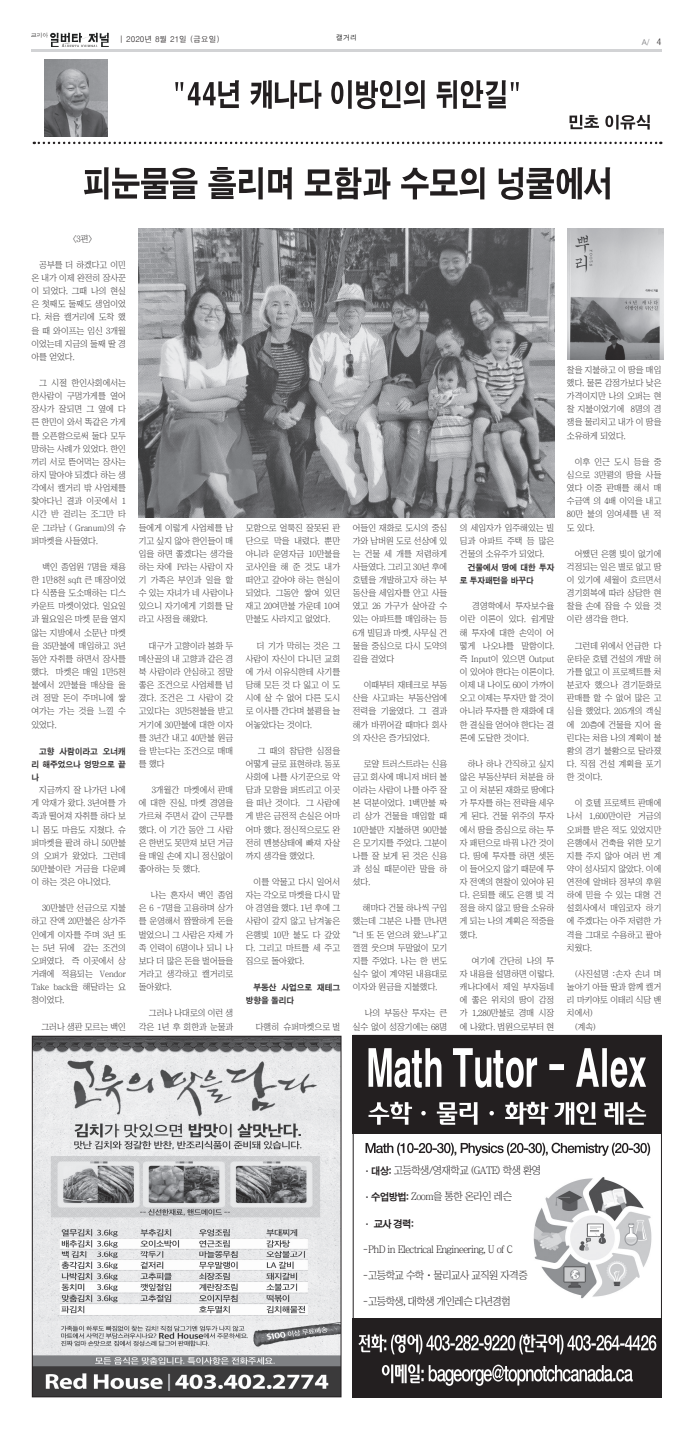
<style>
.page{position:relative;width:693px;height:1434px;background:#fff}
.page>*{position:absolute;margin:0;border:0;box-sizing:border-box;transform-origin:0 0}
.t1{font:10.5px "Chosunilbo NM";letter-spacing:-.05em;color:#231f20}
.t2{font:10.5px "Sand Kg";color:#231f20}
.t3{font:8.75px/13.1px "Chosunilbo NM";letter-spacing:-.005em;color:#312f30;text-align:justify}
.t4{font:8.75px/13.1px "Sand Kg";letter-spacing:-.005em;color:#312f30}
.t5{font:7.88px "H2 gtr M";color:#231f20}
.t6{font:7.88px "H2 gtr M";color:#6c6d70}
.t7{font:7px "H2 gtr M";color:#000}
.s1{font-size:8.75px;color:#231f20}
.s2{font-family:"Sand Kg"}
</style>
<div class="page">
<hr style="left:32px;top:50px;width:630px;height:2px;background:#d2d3d5">
<img style="left:32px;top:32px;width:76px;height:15px">
<img style="left:533px;top:1177px;width:119px;height:122px">
<img style="left:34px;top:1037px;width:305px;height:358px">
<div style="left:32px;top:1035px;width:309px;height:362px;border:1px solid #231f20"></div>
<div style="left:353px;top:1035px;width:309px;height:99px;background:#231f20"></div>
<div style="left:353px;top:1317px;width:309px;height:79px;background:#231f20"></div>
<div style="left:353px;top:1034px;width:309px;height:362px;border:1px solid #231f20"></div>
<svg style="left:369px;top:1101px;width:277px;height:23px"></svg>
<svg style="left:369px;top:1048px;width:277px;height:39px"></svg>
<svg style="left:358px;top:1334px;width:298px;height:20px"></svg>
<svg style="left:366px;top:1142px;width:284px;height:13px"></svg>
<svg style="left:382px;top:1364px;width:251px;height:21px"></svg>
<svg style="left:34px;top:142px;width:627px;height:2px"></svg>
<svg style="left:570px;top:115px;width:80px;height:15px"></svg>
<img style="left:44px;top:60px;width:64px;height:76px">
<img style="left:567px;top:228px;width:97px;height:132px">
<svg style="left:175px;top:80px;width:344px;height:29px"></svg>
<svg style="left:84px;top:167px;width:526px;height:33px"></svg>
<img style="left:139px;top:228px;width:415px;height:289px">
<p class="t5" style="left:120px;top:35px;width:102px">| 2020년 8월 21일 (금요일)</p>
<p class="t7" style="left:336px;top:34px;width:22px">캘거리</p>
<p class="t6" style="left:642px;top:38px;width:21px">A/ <span class="s1">4</span></p>
<p class="t3" style="left:73px;top:232px;width:22px">&lt;3편&gt;</p>
<p class="t3" style="left:31px;top:258px;width:96px;text-indent:8px">공부를 더 하겠다고 이민 온 내가 이제 완전히 장사꾼 이 되었다. 그때 나의 현실 은 첫째도 둘째도 생업이었 다. 처음 캘거리에 도착 했 을 때 와이프는 임신 3개월 이었는데 지금의 둘째 딸 경 아를 얻었다.</p>
<p class="t3" style="left:31px;top:376px;width:96px;text-indent:8px">그 시절 한인사회에서는 한사람이 구멍가게를 열어 장사가 잘되면 그 옆에 다 른 한민이 와서 똑같은 가게 를 오픈함으로써 둘다 모두 망하는 사례가 있었다. 한인 끼리 서로 뜯어먹는 장사는 하지 말아야 되겠다 하는 생 각에서 캘거리 밖 사업체를 찾아다닌 결과 이곳에서 1 시간 반 걸리는 조그만 타 운 그라남 ( Granum)의 슈 퍼마켓을 사들였다.</p>
<p class="t3" style="left:31px;top:560px;width:96px;text-indent:11px">백인 종업원 7명을 채용 한 1만8천 sqft 큰 매장이었 다 식품을 도소매하는 디스 카운트 마켓이었다. 일요일 과 월요일은 마켓 문을 열지 않는 지방에서 소문난 마켓 을 35만불에 매입하고 3년 동안 자취를 하면서 장사를 했다. 마켓은 매일 1만5천 불에서 2만불을 매상을 올 려 정말 돈이 주머니에 쌓 여가는 가는 것을 느낄 수 있었다.</p>
<p class="t4" style="left:31px;top:744px;width:96px;text-align:justify;text-indent:8px">고향 사람이라고 오너캐 리 해주었으나 엉망으로 끝 나</p>
<p class="t3" style="left:31px;top:783px;width:96px;text-indent:8px">지금까지 잘 나가던 나에 게 악재가 왔다. 3년여를 가 족과 떨어져 자취를 하다 보 니 몸도 마음도 지쳤다. 슈 퍼마켓을 팔려 하니 50만불 의 오퍼가 왔었다. 그런데 50만불이란 거금을 다운페 이 하는 것은 아니었다.</p>
<p class="t3" style="left:31px;top:901px;width:96px;text-indent:11px">30만불만 선금으로 지불 하고 잔액 20만불은 상가주 인에게 이자를 주며 3년 또 는 5년 뒤에 갚는 조건의 오퍼였다. 즉 이곳에서 상 거래에 적용되는 Vendor Take back을 해달라는 요 청이었다.</p>
<p class="t3" style="left:42px;top:1019px;width:86px">그러나 생판 모르는 백인</p>
<p class="t3" style="left:139px;top:520px;width:96px">들에게 이렇게 사업체를 남 기고 싶지 않아 한인들이 매 입을 하면 좋겠다는 생각을 하는 차에 P라는 사람이 자 기 가족은 부인과 일을 할 수 있는 자녀가 네 사람이나 있으니 자기에게 기회를 달 라고 사정을 해왔다.</p>
<p class="t3" style="left:139px;top:639px;width:96px;text-indent:10px">대구가 고향이라 봉화 두 메산골의 내 고향과 같은 경 북 사람이라 안심하고 정말 좋은 조건으로 사업체를 넘 겼다. 조건은 그 사람이 갖 고있다는 3만5천불을 받고 거기에 30만불에 대한 이자 를 3년간 내고 40만불 원금 을 받는다는 조건으로 매매 를 했다</p>
<p class="t3" style="left:139px;top:783px;width:96px;text-indent:13px">3개월간 마켓에서 판매 에 대한 진실, 마켓 경영을 가르쳐 주면서 같이 근무를 했다. 이 기간 동안 그 사람 은 한번도 못만져 보던 거금 을 매일 손에 지니 정신없이 좋아하는 듯 했다.</p>
<p class="t3" style="left:139px;top:888px;width:96px;text-indent:12px">나는 혼자서 백인 종업 은 6 -7명을 고용하며 상가 를 운영해서 짭짤하게 돈을 벌었으니 그 사람은 자체 가 족 인력이 6명이나 되니 나 보다 더 많은 돈을 벌어들을 거라고 생각하고 캘거리로 돌아왔다.</p>
<p class="t3" style="left:139px;top:1006px;width:96px;text-align:right">그러나 나대로의 이런 생 각은 1년 후 회한과 눈물과</p>
<p class="t3" style="left:246px;top:520px;width:96px">모함으로 얼룩진 잘못된 판 단으로 막을 내렸다. 뿐만 아니라 운영자금 10만불을 코사인을 해 준 것도 내가 떠안고 갚아야 하는 현실이 되었다. 그동안 쌓여 있던 재고 20여만불 가운데 10여 만불도 사라지고 없었다.</p>
<p class="t3" style="left:246px;top:639px;width:96px;text-indent:11px">더 기가 막히는 것은 그 사람이 자신이 다니던 교회 에 가서 이유식한테 사기를 당해 모든 것 다 잃고 이 도 시에 살 수 없어 다른 도시 로 이사를 간다며 불평을 늘 어놓았다는 것이다.</p>
<p class="t3" style="left:246px;top:744px;width:96px;text-indent:12px">그 때의 참담한 심정을 어떻게 글로 표현하랴. 동포 사회에 나를 사기꾼으로 악 담과 모함을 퍼뜨리고 이곳 을 떠난 것이다. 그 사람에 게 받은 금전적 손실은 어마 어마 했다. 정신적으로도 완 전히 멘붕상태에 빠져 자살 까지 생각을 했었다.</p>
<p class="t3" style="left:246px;top:875px;width:96px;text-indent:8px">이를 악물고 다시 일어서 자는 각오로 마켓을 다시 맡 아 경영을 했다. 1년 후에 그 사람이 갚지 않고 남겨놓은 은행빚 10만 불도 다 갚았 다. 그리고 마트를 세 주고 집으로 돌아왔다.</p>
<p class="t4" style="left:246px;top:981px;width:96px;text-indent:8px">부동산 사업으로 재테그 방향을 돌리다</p>
<p class="t3" style="left:256px;top:1019px;width:86px">다행히 슈퍼마켓으로 벌</p>
<p class="t3" style="left:353px;top:520px;width:96px">어들인 재화로 도시의 중심 가와 남버원 도로 선상에 있 는 건물 세 개를 저렴하게 사들였다. 그리고 30년 후에 호텔을 개발하고자 하는 부 동산을 세입자를 안고 사들 였고 26 가구가 살아갈 수 있는 아파트를 매입하는 등 6개 빌딩과 마켓, 사무실 건 물을 중심으로 다시 도약의 길을 걸었다</p>
<p class="t3" style="left:353px;top:678px;width:96px;text-indent:11px">이때부터 재테크로 부동 산을 사고파는 부동산업에 전력을 기울였다. 그 결과 해가 바뀌어갈 때마다 회사 의 자산은 증가되었다.</p>
<p class="t3" style="left:353px;top:757px;width:96px;text-indent:11px">로얄 트러스트라는 신용 금고 회사에 매니저 버터 볼 이라는 사람이 나를 아주 잘 본 덕분이었다. 1백만불 짜 리 상가 건물을 매입할 때 10만불만 지불하면 90만불 은 모기지를 주었다. 그분이 나를 잘 보게 된 것은 신용 과 성실 때문이란 말을 하 셨다.</p>
<p class="t3" style="left:353px;top:901px;width:96px;text-indent:10px">해마다 건물 하나씩 구입 했는데 그분은 나를 만나면 “너 또 돈 얻으려 왔느냐”고 껄껄 웃으며 두말없이 모기 지를 주었다. 나는 한 번도 실수 없이 계약된 내용대로 이자와 원금을 지불했다.</p>
<p class="t3" style="left:353px;top:1006px;width:96px;text-align:right">나의 부동산 투자는 큰 실수 없이 성장기에는 68명</p>
<p class="t3" style="left:460px;top:520px;width:96px">의 세입자가 입주해있는 빌 딩과 아파트 주택 등 많은 건물의 소유주가 되었다.</p>
<p class="t4" style="left:460px;top:561px;width:96px;text-indent:8px">건물에서 땅에 대한 투자 로 투자패턴을 바꾸다</p>
<p class="t3" style="left:460px;top:599px;width:96px;text-indent:12px">경영학에서 투자보수율 이란 이론이 있다. 쉽게말 해 투자에 대한 손익이 어 떻게 나오냐를 말함이다. 즉 Input이 있으면 Output 이 있어야 한다는 이론이다. 이제 내 나이도 60이 가까이 오고 이제는 투자만 할 것이 아니라 투자를 한 재화에 대 한 결실을 얻어야 한다는 결 론에 도달한 것이다.</p>
<p class="t3" style="left:460px;top:757px;width:96px;text-indent:8px">하나 하나 간직하고 싶지 않은 부동산부터 처분을 하 고 이 처분된 재화로 땅에다 가 투자를 하는 전략을 세우 게 된다. 건물 위주의 투자 에서 땅을 중심으로 하는 투 자 패턴으로 바꿔 나간 것이 다. 띵에 투자를 하면 셋돈 이 들어오지 않기 때문에 투 자 전액의 현찰이 있어야 된 다. 은퇴를 해도 은행 빚 걱 정을 하지 않고 땅을 소유하 게 되는 나의 계획은 적중을 했다.</p>
<p class="t3" style="left:460px;top:954px;width:96px;text-indent:12px">여기에 간단히 나의 투 자 내용을 설명하면 이렇다. 캐나다에서 제일 부자동네 에 좋은 위치의 땅이 감정 가 1,280만불로 경매 시장 에 나왔다. 법원으로부터 현</p>
<p class="t3" style="left:567px;top:363px;width:96px">찰을 지불하고 이 땅을 매입 했다. 물론 감정가보다 낮은 가격이지만 나의 오퍼는 현 찰 지불이었기에 8명의 경 쟁을 물리치고 내가 이 땅을 소유하게 되었다.</p>
<p class="t3" style="left:567px;top:455px;width:96px;text-indent:8px">이후 인근 도시 등을 중 심으로 3만평의 땅을 사들 였다 이중 판매를 해서 매 수금액 의 4배 이익을 내고 80만 불의 잉여세를 낸 적 도 있다.</p>
<p class="t3" style="left:567px;top:547px;width:96px;text-indent:8px">어쨌던 은행 빚이 없기에 걱정되는 일은 별로 없고 땅 이 있기에 세월이 흐르면서 경기회복에 따라 상당한 현 찰을 손에 잡을 수 있을 것 이란 생각을 한다.</p>
<p class="t3" style="left:567px;top:639px;width:96px;text-indent:8px">그런데 위에서 언급한 다 운타운 호텔 건설의 개발 허 가를 없고 이 프로젝트를 처 분코자 했으나 경기둔화로 판매를 할 수 없어 많은 고 심을 했었다. 205개의 객실 에 20층에 건물을 지어 올 린다는 처음 나의 계획이 불 황의 경기 불황으로 달라졌 다. 직접 건설 계획을 포기 한 것이다.</p>
<p class="t3" style="left:567px;top:796px;width:96px;text-indent:8px">이 호텔 프로젝트 판매에 나서 1,600만이란 거금의 오퍼를 받은 적도 있었지만 은행에서 건축을 위한 모기 지를 주지 않아 여러 번 계 약이 성사되지 않았다. 이에 연전에 알버타 정부의 후원 하에 믿을 수 있는 대형 건 설회사에서 매입코자 하기 에 주겠다는 아주 저렴한 가 격을 그대로 수용하고 팔아 치웠다.</p>
<p class="t3" style="left:575px;top:967px;width:88px">(사진설명 :손자 손녀 며</p>
<p class="t3" style="left:567px;top:980px;width:96px">눌아기 아들 딸과 함께 캘거</p>
<p class="t3" style="left:567px;top:993px;width:96px">리 마키야토 이태리 식당 밴</p>
<p class="t3" style="left:567px;top:1006px;width:28px">치에서)</p>
<p class="t3" style="left:575px;top:1019px;width:23px">(계속)</p>
<p class="t1" style="left:363px;top:1164px;width:180px"><span class="s2">·대상:</span> 고등학생/영재학교 (GATE) 학생 환영</p>
<p class="t1" style="left:363px;top:1191px;width:151px"><span class="s2">·수업방법:</span> Zoom을 통한 온라인 레슨</p>
<p class="t2" style="left:363px;top:1217px;width:53px">· 교사 경력:</p>
<p class="t1" style="left:363px;top:1243px;width:152px">-PhD in Electrical Engineering, U of C</p>
<p class="t1" style="left:363px;top:1269px;width:167px">-고등학교 수학 ∙ 물리교사 교직원 자격증</p>
<p class="t1" style="left:363px;top:1296px;width:150px">-고등학생, 대학생 개인레슨 다년경험</p>
</div>
